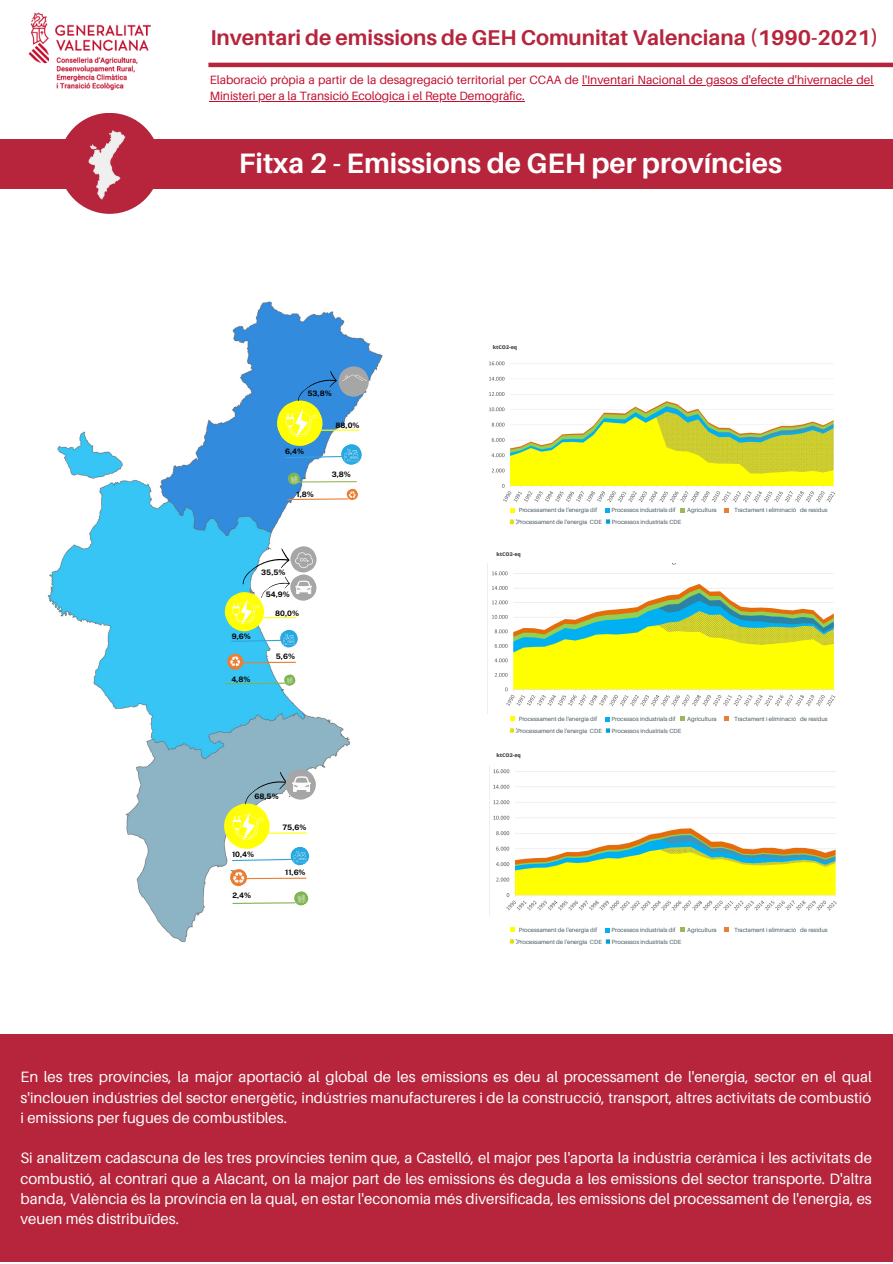
<style>
.page{position:relative;width:893px;height:1264px;background:#fff}
.page>*{position:absolute;margin:0;border:0;box-sizing:border-box;transform-origin:0 0}
.t1{font:700 28.2px "Aileron";color:#fff}
.t2{font:700 21.45px "Aileron";color:#b6253b}
.t3{font:15px/20.2px "Aileron";color:#fff;text-align:justify}
.t4{font:12px/16px "Aileron";color:#c10e2d}
.t5{font:700 7.5px "Public Sans";color:#000}
.t6{font:6px "Aileron";color:#475a61}
.t7{font:800 5.25px "Open Sans";color:#4a4d51}
</style>
<div class="page">
<div style="left:0;top:1034px;width:892px;height:228px;background:#b6253b"></div>
<div style="left:0;top:139px;width:892px;height:49px;background:#b6253b"></div>
<div style="left:59px;top:113px;width:101px;height:101px;background:#b6253b;border-radius:50%"></div>
<img style="left:71px;top:128px;width:73px;height:73px">
<img style="left:28px;top:12px;width:123px;height:79px">
<hr style="left:208px;top:63px;width:684px;height:4px;background:#b6253b">
<img style="left:48px;top:301px;width:335px;height:641px">
<svg style="left:274px;top:364px;width:97px;height:137px"></svg>
<svg style="left:221px;top:767px;width:97px;height:139px"></svg>
<svg style="left:222px;top:544px;width:96px;height:142px"></svg>
<hr style="left:582px;top:85px;width:291px;height:1px;background:#c10e2d">
<hr style="left:210px;top:101px;width:314px;height:1px;background:#c10e2d">
<img style="left:487px;top:564px;width:349px;height:149px">
<img style="left:489px;top:765px;width:348px;height:150px">
<img style="left:489px;top:361px;width:345px;height:142px">
<svg style="left:510px;top:927px;width:4px;height:4px"></svg>
<svg style="left:605px;top:928px;width:4px;height:4px"></svg>
<svg style="left:680px;top:927px;width:4px;height:4px"></svg>
<svg style="left:724px;top:927px;width:4px;height:4px"></svg>
<svg style="left:509px;top:939px;width:5px;height:5px"></svg>
<img style="left:605px;top:939px;width:6px;height:5px">
<svg style="left:510px;top:716px;width:4px;height:4px"></svg>
<svg style="left:605px;top:717px;width:4px;height:4px"></svg>
<svg style="left:680px;top:716px;width:4px;height:4px"></svg>
<svg style="left:724px;top:716px;width:4px;height:4px"></svg>
<svg style="left:509px;top:728px;width:5px;height:5px"></svg>
<img style="left:605px;top:728px;width:6px;height:5px">
<svg style="left:510px;top:508px;width:4px;height:4px"></svg>
<svg style="left:605px;top:508px;width:4px;height:4px"></svg>
<svg style="left:680px;top:508px;width:4px;height:4px"></svg>
<svg style="left:724px;top:508px;width:4px;height:4px"></svg>
<svg style="left:509px;top:519px;width:5px;height:6px"></svg>
<img style="left:605px;top:519px;width:6px;height:5px">
<p class="t2" style="left:210px;top:24px;width:669px">Inventari de emissions de GEH Comunitat Valenciana (1990-2021)</p>
<p class="t4" style="left:210px;top:71px;width:665px">Elaboració pròpia a partir de la desagregació territorial per CCAA de l'Inventari Nacional de gasos d'efecte d'hivernacle del<br>Ministeri per a la Transició Ecològica i el Repte Demogràfic.</p>
<p class="t1" style="left:239px;top:145px;width:544px">Fitxa 2 - Emissions de GEH per províncies</p>
<p class="t5" style="left:307px;top:389px;width:26px">53,8%</p>
<p class="t5" style="left:285px;top:446px;width:21px">6,4%</p>
<p class="t5" style="left:296px;top:489px;width:19px">1,8%</p>
<p class="t5" style="left:335px;top:420px;width:26px">88,0%</p>
<p class="t5" style="left:332px;top:470px;width:21px">3,8%</p>
<p class="t5" style="left:232px;top:631px;width:21px">9,6%</p>
<p class="t5" style="left:231px;top:675px;width:21px">4,8%</p>
<p class="t5" style="left:261px;top:568px;width:26px">35,5%</p>
<p class="t5" style="left:266px;top:589px;width:26px">54,9%</p>
<p class="t5" style="left:275px;top:609px;width:25px">80,0%</p>
<p class="t5" style="left:276px;top:652px;width:21px">5,6%</p>
<p class="t5" style="left:254px;top:791px;width:26px">68,5%</p>
<p class="t5" style="left:232px;top:849px;width:24px">10,4%</p>
<p class="t5" style="left:232px;top:891px;width:20px">2,4%</p>
<p class="t5" style="left:282px;top:823px;width:25px">75,6%</p>
<p class="t5" style="left:285px;top:867px;width:22px">11,6%</p>
<p class="t7" style="left:492px;top:343px;width:26px">ktCO2-eq</p>
<p class="t6" style="left:518px;top:506px;width:80px">Processament de l'energia dif</p>
<p class="t6" style="left:611px;top:506px;width:66px">Processos industrials dif</p>
<p class="t6" style="left:687px;top:506px;width:31px">Agricultura</p>
<p class="t6" style="left:734px;top:506px;width:95px">Tractament i eliminació de residus</p>
<p class="t6" style="left:517px;top:518px;width:86px">Processament de l'energia CDE</p>
<p class="t6" style="left:612px;top:518px;width:71px">Processos industrials CDE</p>
<p class="t7" style="left:496px;top:550px;width:26px">ktCO2-eq</p>
<p class="t6" style="left:518px;top:714px;width:80px">Processament de l'energia dif</p>
<p class="t6" style="left:611px;top:715px;width:66px">Processos industrials dif</p>
<p class="t6" style="left:687px;top:714px;width:31px">Agricultura</p>
<p class="t6" style="left:734px;top:715px;width:95px">Tractament i eliminació de residus</p>
<p class="t6" style="left:517px;top:726px;width:86px">Processament de l'energia CDE</p>
<p class="t6" style="left:612px;top:726px;width:71px">Processos industrials CDE</p>
<p class="t7" style="left:496px;top:751px;width:26px">ktCO2-eq</p>
<p class="t6" style="left:518px;top:925px;width:80px">Processament de l'energia dif</p>
<p class="t6" style="left:611px;top:926px;width:66px">Processos industrials dif</p>
<p class="t6" style="left:687px;top:925px;width:31px">Agricultura</p>
<p class="t6" style="left:734px;top:926px;width:95px">Tractament i eliminació de residus</p>
<p class="t6" style="left:517px;top:937px;width:86px">Processament de l'energia CDE</p>
<p class="t6" style="left:612px;top:937px;width:71px">Processos industrials CDE</p>
<p class="t3" style="left:21px;top:1066px;width:852px">En les tres províncies, la major aportació al global de les emissions es deu al processament de l'energia, sector en el qual s'inclouen indústries del sector energètic, indústries manufactureres i de la construcció, transport, altres activitats de combustió i emissions per fugues de combustibles.</p>
<p class="t3" style="left:21px;top:1147px;width:852px">Si analitzem cadascuna de les tres províncies tenim que, a Castelló, el major pes l'aporta la indústria ceràmica i les activitats de combustió, al contrari que a Alacant, on la major part de les emissions és deguda a les emissions del sector transporte. D'altra banda, València és la província en la qual, en estar l'economia més diversificada, les emissions del processament de l'energia, es veuen més distribuïdes.</p>
</div>
